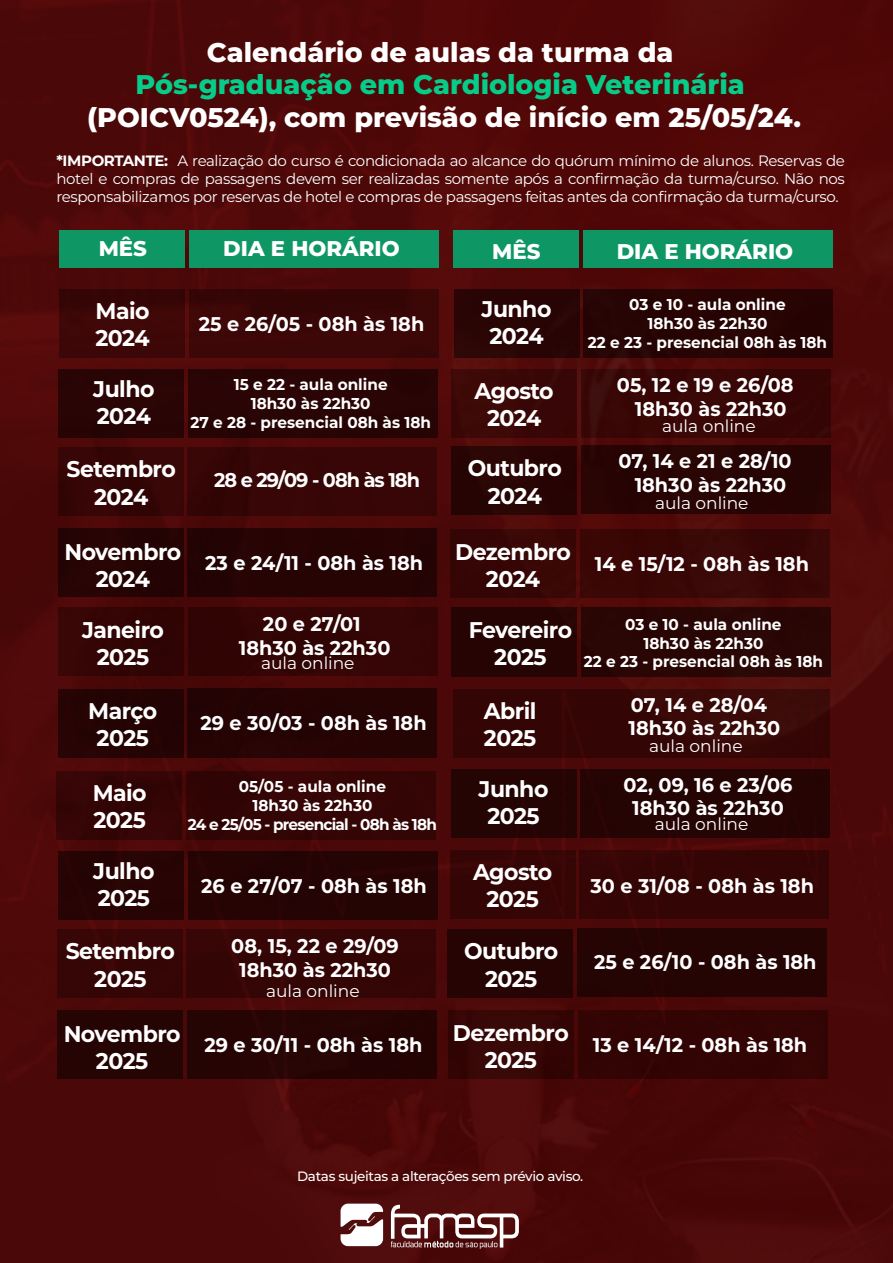
<style>
.page{position:relative;width:893px;height:1263px;background:#4d0808}
.page>*{position:absolute;margin:0;border:0;box-sizing:border-box;transform-origin:0 0}
.t1{font:800 27px "Montserrat";color:#fff}
.t2{font:800 27px "Montserrat";color:#06cc8a}
.t3{font:700 22.65px/27.2px "Montserrat";letter-spacing:-.025em;color:#fff;text-align:center}
.t4{font:800 21.3px "Montserrat";color:#fff}
.t5{font:700 19.8px/23.9px "Montserrat";color:#fff;text-align:center}
.t6{font:700 19.8px "Montserrat";letter-spacing:-.05em;color:#fff}
.t7{font:16.95px "Montserrat";color:#fff}
.t8{font:700 15.75px/18.9px "Montserrat";color:#fff;text-align:center}
.t9{font:15px/18px "Montserrat";letter-spacing:-.025em;color:#fff;text-align:justify}
.t10{font:500 13.5px "Montserrat";letter-spacing:-.025em;color:#fff}
.s1{font-weight:700}
</style>
<div class="page">
<div style="left:59px;top:289px;width:125px;height:69px;background:#3d0707"></div>
<div style="left:189px;top:289px;width:249px;height:69px;background:#3c0707"></div>
<div style="left:454px;top:289px;width:125px;height:69px;background:#280504"></div>
<div style="left:583px;top:289px;width:250px;height:69px;background:#280403"></div>
<div style="left:59px;top:369px;width:125px;height:68px;background:#2a0505"></div>
<div style="left:188px;top:369px;width:250px;height:68px;background:#290505"></div>
<div style="left:452px;top:369px;width:125px;height:68px;background:#3a0707"></div>
<div style="left:581px;top:369px;width:250px;height:68px;background:#380705"></div>
<div style="left:58px;top:447px;width:125px;height:69px;background:#370606"></div>
<div style="left:187px;top:447px;width:250px;height:69px;background:#380606"></div>
<div style="left:451px;top:446px;width:125px;height:69px;background:#280404"></div>
<div style="left:581px;top:445px;width:249px;height:69px;background:#270404"></div>
<div style="left:58px;top:528px;width:125px;height:69px;background:#260404"></div>
<div style="left:188px;top:528px;width:249px;height:68px;background:#260404"></div>
<div style="left:450px;top:529px;width:125px;height:69px;background:#360505"></div>
<div style="left:580px;top:529px;width:250px;height:69px;background:#3a0705"></div>
<div style="left:58px;top:607px;width:125px;height:69px;background:#320404"></div>
<div style="left:188px;top:607px;width:249px;height:69px;background:#330505"></div>
<div style="left:452px;top:608px;width:125px;height:69px;background:#260404"></div>
<div style="left:581px;top:608px;width:250px;height:69px;background:#2a0605"></div>
<div style="left:58px;top:689px;width:125px;height:69px;background:#240303"></div>
<div style="left:187px;top:689px;width:250px;height:69px;background:#250404"></div>
<div style="left:60px;top:230px;width:125px;height:38px;background:#0e9665"></div>
<div style="left:190px;top:230px;width:249px;height:38px;background:#0e9665"></div>
<div style="left:454px;top:230px;width:125px;height:38px;background:#0e9665"></div>
<div style="left:584px;top:230px;width:249px;height:38px;background:#0e9665"></div>
<div style="left:453px;top:689px;width:125px;height:69px;background:#340505"></div>
<div style="left:580px;top:689px;width:250px;height:69px;background:#360706"></div>
<div style="left:57px;top:771px;width:125px;height:68px;background:#340505"></div>
<div style="left:186px;top:771px;width:250px;height:68px;background:#340505"></div>
<div style="left:451px;top:769px;width:125px;height:68px;background:#250404"></div>
<div style="left:580px;top:769px;width:250px;height:68px;background:#250404"></div>
<div style="left:59px;top:851px;width:125px;height:68px;background:#280404"></div>
<div style="left:188px;top:851px;width:250px;height:68px;background:#250404"></div>
<div style="left:450px;top:850px;width:125px;height:68px;background:#350505"></div>
<div style="left:579px;top:850px;width:250px;height:68px;background:#340505"></div>
<div style="left:57px;top:929px;width:125px;height:69px;background:#360505"></div>
<div style="left:187px;top:929px;width:249px;height:69px;background:#350505"></div>
<div style="left:448px;top:929px;width:125px;height:69px;background:#260404"></div>
<div style="left:577px;top:928px;width:250px;height:69px;background:#250404"></div>
<div style="left:57px;top:1010px;width:126px;height:69px;background:#250404"></div>
<div style="left:187px;top:1010px;width:249px;height:68px;background:#260404"></div>
<div style="left:448px;top:1010px;width:125px;height:68px;background:#380807"></div>
<div style="left:578px;top:1010px;width:250px;height:68px;background:#330404"></div>
<svg style="left:391px;top:1205px;width:128px;height:44px"></svg>
<svg style="left:341px;top:1203px;width:42px;height:43px"></svg>
<h1 class="t1" style="left:207px;top:33px;width:468px">Calendário de aulas da turma da</h1>
<h1 class="t2" style="left:136px;top:65px;width:611px">Pós-graduação em Cardiologia Veterinária</h1>
<h1 class="t1" style="left:87px;top:97px;width:715px">(POICV0524), com previsão de início em 25/05/24.</h1>
<p class="t9" style="left:56px;top:151px;width:790px"><span class="s1">*IMPORTANTE:</span> A realização do curso é condicionada ao alcance do quórum mínimo de alunos. Reservas de hotel e compras de passagens devem ser realizadas somente após a confirmação da turma/curso. Não nos responsabilizamos por reservas de hotel e compras de passagens feitas antes da confirmação da turma/curso.</p>
<p class="t4" style="left:99px;top:233px;width:50px">MÊS</p>
<p class="t4" style="left:223px;top:233px;width:178px">DIA E HORÁRIO</p>
<p class="t4" style="left:492px;top:235px;width:50px">MÊS</p>
<p class="t4" style="left:617px;top:235px;width:178px">DIA E HORÁRIO</p>
<p class="t3" style="left:95px;top:296px;width:56px;text-align:left">Maio<br>2024</p>
<p class="t3" style="left:93px;top:374px;width:63px;text-align:left">Julho<br>2024</p>
<p class="t5" style="left:199px;top:311px;width:227px">25 e 26/05 - 08h às 18h</p>
<p class="t8" style="left:190px;top:374px;width:242px">15 e 22 - aula online<br>18h30 às 22h30<br>27 e 28 - presencial 08h às 18h</p>
<p class="t3" style="left:67px;top:455px;width:111px">Setembro<br>2024</p>
<p class="t6" style="left:214px;top:466px;width:207px">28 e 29/09 - 08h às 18h</p>
<p class="t3" style="left:482px;top:294px;width:71px">Junho<br>2024</p>
<p class="t8" style="left:588px;top:294px;width:241px">03 e 10 - aula online<br>18h30 às 22h30<br>22 e 23 - presencial 08h às 18h</p>
<p class="t3" style="left:475px;top:376px;width:81px">Agosto<br>2024</p>
<p class="t5" style="left:617px;top:372px;width:178px">05, 12 e 19 e 26/08<br>18h30 às 22h30</p>
<p class="t7" style="left:662px;top:414px;width:95px">aula online</p>
<p class="t3" style="left:468px;top:454px;width:96px">Outubro<br>2024</p>
<p class="t5" style="left:618px;top:448px;width:175px">07, 14 e 21 e 28/10<br>18h30 às 22h30</p>
<p class="t7" style="left:655px;top:491px;width:95px">aula online</p>
<p class="t3" style="left:65px;top:537px;width:118px">Novembro<br>2024</p>
<p class="t5" style="left:205px;top:550px;width:220px">23 e 24/11 - 08h às 18h</p>
<p class="t3" style="left:82px;top:615px;width:83px">Janeiro<br>2025</p>
<p class="t5" style="left:239px;top:611px;width:153px">20 e 27/01<br>18h30 às 22h30</p>
<p class="t3" style="left:469px;top:615px;width:105px">Fevereiro<br>2025</p>
<p class="t8" style="left:584px;top:614px;width:241px">03 e 10 - aula online<br>18h30 às 22h30<br>22 e 23 - presencial 08h às 18h</p>
<p class="t3" style="left:88px;top:696px;width:70px">Março<br>2025</p>
<p class="t5" style="left:200px;top:710px;width:228px">29 e 30/03 - 08h às 18h</p>
<p class="t3" style="left:455px;top:537px;width:117px">Dezembro<br>2024</p>
<p class="t5" style="left:595px;top:551px;width:215px">14 e 15/12 - 08h às 18h</p>
<p class="t7" style="left:261px;top:652px;width:95px">aula online</p>
<p class="t5" style="left:629px;top:692px;width:153px;text-align:left">07, 14 e 28/04<br>18h30 às 22h30</p>
<p class="t5" style="left:624px;top:772px;width:170px">02, 09, 16 e 23/06<br>18h30 às 22h30</p>
<p class="t3" style="left:484px;top:696px;width:54px;text-align:left">Abril<br>2025</p>
<p class="t7" style="left:649px;top:734px;width:95px">aula online</p>
<p class="t8" style="left:188px;top:776px;width:251px">05/05 - aula online<br>18h30 às 22h30<br>24 e 25/05 - presencial - 08h às 18h</p>
<p class="t3" style="left:479px;top:774px;width:71px">Junho<br>2025</p>
<p class="t3" style="left:93px;top:778px;width:56px;text-align:left">Maio<br>2025</p>
<p class="t7" style="left:655px;top:812px;width:95px">aula online</p>
<p class="t3" style="left:93px;top:856px;width:63px;text-align:left">Julho<br>2025</p>
<p class="t5" style="left:201px;top:873px;width:227px">26 e 27/07 - 08h às 18h</p>
<p class="t3" style="left:66px;top:936px;width:111px">Setembro<br>2025</p>
<p class="t5" style="left:231px;top:933px;width:169px">08, 15, 22 e 29/09<br>18h30 às 22h30</p>
<p class="t7" style="left:266px;top:979px;width:95px">aula online</p>
<p class="t3" style="left:64px;top:1019px;width:118px">Novembro<br>2025</p>
<p class="t5" style="left:204px;top:1032px;width:220px">29 e 30/11 - 08h às 18h</p>
<p class="t3" style="left:473px;top:857px;width:81px">Agosto<br>2025</p>
<p class="t5" style="left:590px;top:873px;width:225px">30 e 31/08 - 08h às 18h</p>
<p class="t3" style="left:464px;top:936px;width:96px">Outubro<br>2025</p>
<p class="t5" style="left:594px;top:949px;width:224px">25 e 26/10 - 08h às 18h</p>
<p class="t3" style="left:453px;top:1018px;width:117px">Dezembro<br>2025</p>
<p class="t5" style="left:593px;top:1032px;width:216px">13 e 14/12 - 08h às 18h</p>
<p class="t10" style="left:297px;top:1166px;width:288px">Datas sujeitas a alterações sem prévio aviso.</p>
</div>
